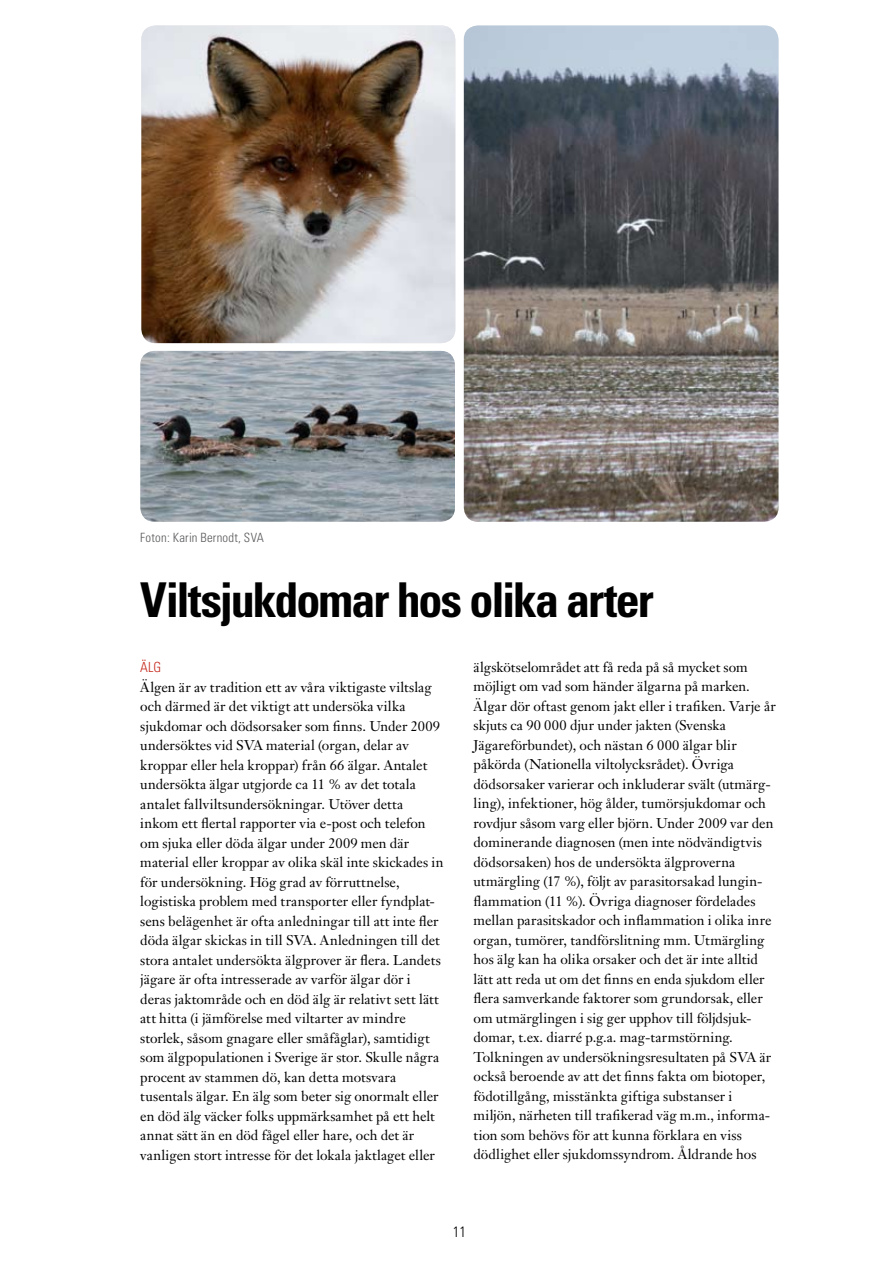
<style>
.page{position:relative;width:893px;height:1263px;background:#fff}
.page>*{position:absolute;margin:0;border:0;box-sizing:border-box;transform-origin:0 0}
.t1{font:700 condensed 48px "Univers";letter-spacing:-.045em;color:#000}
.t2{font:300 condensed 15px "Univers";color:#000}
.t3{font:13.95px/19.5px "Janson Text";color:#000}
.t4{font:300 condensed 13.95px "Univers";color:#c5281c}
.t5{font:300 condensed 12.75px "Univers";letter-spacing:.015em;color:#58595b}
</style>
<div class="page">
<img style="left:141px;top:26px;width:314px;height:317px">
<img style="left:140px;top:351px;width:315px;height:171px">
<img style="left:464px;top:26px;width:314px;height:496px">
<p class="t5" style="left:140px;top:530px;width:125px">Foton: Karin Bernodt, SVA</p>
<h1 class="t1" style="left:140px;top:570px;width:515px">Viltsjukdomar hos olika arter</h1>
<p class="t4" style="left:140px;top:659px;width:15px">Älg</p>
<p class="t3" style="left:140px;top:677px;width:305px">Älgen är av tradition ett av våra viktigaste viltslag och därmed är det viktigt att undersöka vilka sjukdomar och dödsorsaker som finns. Under 2009 undersöktes vid SVA material (organ, delar av kroppar eller hela kroppar) från 66 älgar. Antalet undersökta älgar utgjorde ca 11 % av det totala antalet fallviltsundersökningar. Utöver detta inkom ett flertal rapporter via e-post och telefon om sjuka eller döda älgar under 2009 men där material eller kroppar av olika skäl inte skickades in för undersökning. Hög grad av förruttnelse, logistiska problem med transporter eller fyndplat&shy;sens belägenhet är ofta anledningar till att inte fler döda älgar skickas in till SVA. Anledningen till det stora antalet undersökta älgprover är flera. Landets jägare är ofta intresserade av varför älgar dör i deras jaktområde och en död älg är relativt sett lätt att hitta (i jämförelse med viltarter av mindre storlek, såsom gnagare eller småfåglar), samtidigt som älgpopulationen i Sverige är stor. Skulle några procent av stammen dö, kan detta motsvara tusentals älgar. En älg som beter sig onormalt eller en död älg väcker folks uppmärksamhet på ett helt annat sätt än en död fågel eller hare, och det är vanligen stort intresse för det lokala jaktlaget eller</p>
<p class="t3" style="left:474px;top:657px;width:304px">älgskötselområdet att få reda på så mycket som möjligt om vad som händer älgarna på marken.<br>Älgar dör oftast genom jakt eller i trafiken. Varje år skjuts ca 90 000 djur under jakten (Svenska Jägareförbundet), och nästan 6 000 älgar blir påkörda (Nationella viltolycksrådet). Övriga dödsorsaker varierar och inkluderar svält (utmärg&shy;ling), infektioner, hög ålder, tumörsjukdomar och rovdjur såsom varg eller björn. Under 2009 var den dominerande diagnosen (men inte nödvändigtvis dödsorsaken) hos de undersökta älgproverna utmärgling (17 %), följt av parasitorsakad lungin&shy;flammation (11 %). Övriga diagnoser fördelades mellan parasitskador och inflammation i olika inre organ, tumörer, tandförslitning mm. Utmärgling hos älg kan ha olika orsaker och det är inte alltid lätt att reda ut om det finns en enda sjukdom eller flera samverkande faktorer som grundorsak, eller om utmärglingen i sig ger upphov till följdsjuk&shy;domar, t.ex. diarré p.g.a. mag-tarmstörning.<br>Tolkningen av undersökningsresultaten på SVA är också beroende av att det finns fakta om biotoper, födotillgång, misstänkta giftiga substanser i miljön, närheten till trafikerad väg m.m., informa&shy;tion som behövs för att kunna förklara en viss dödlighet eller sjukdomssyndrom. Åldrande hos</p>
<p class="t2" style="left:453px;top:1223px;width:15px">11</p>
</div>
